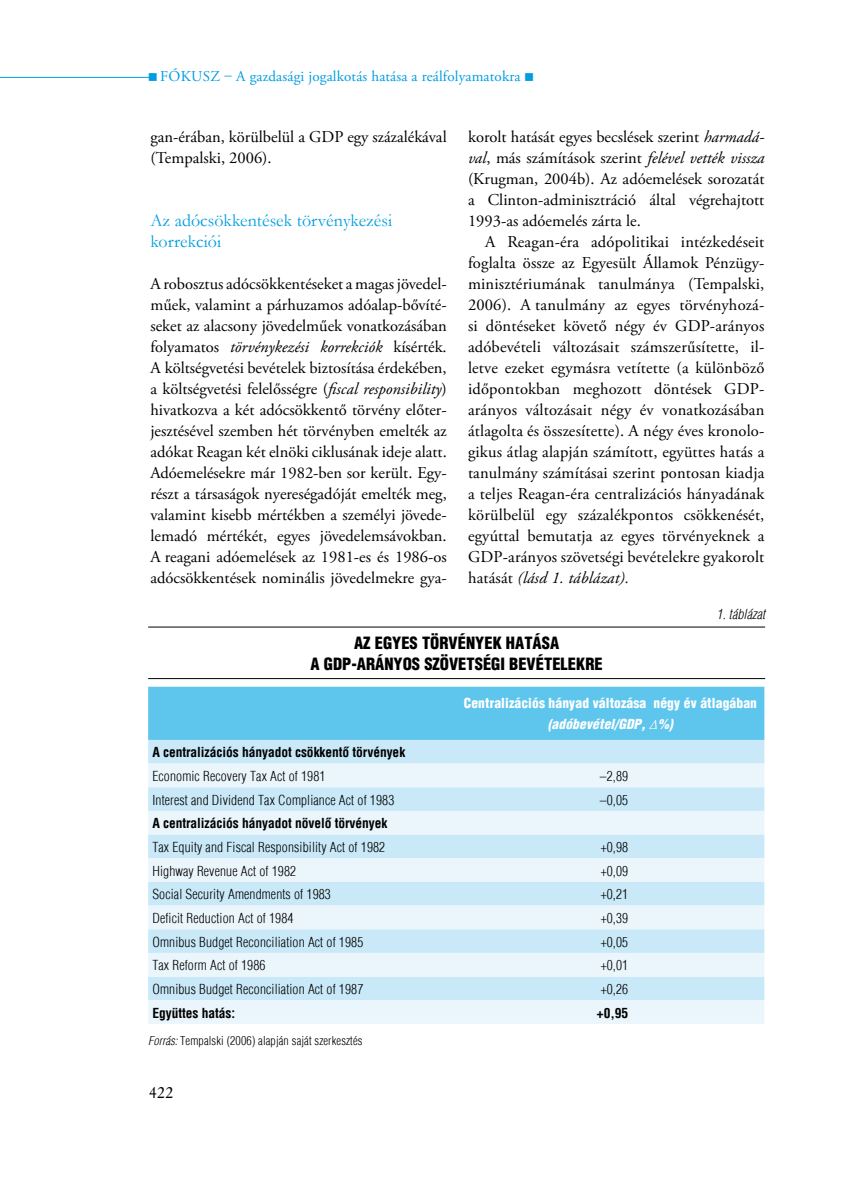
<style>
.page{position:relative;width:851px;height:1191px;background:#fff}
.page>*{position:absolute;margin:0;border:0;box-sizing:border-box;transform-origin:0 0}
.t1{font:18px/21px "Garamond";color:#009ee0}
.t2{font:16.5px/21px "Adobe Garamond Pro";color:#000;text-align:justify}
.t3{font:900 condensed 16.5px/21px "H Helvetica";color:#000;text-align:center}
.t4{font:16.5px "Original Garamond HU Normal";color:#000}
.t5{font:15px "Adobe Garamond Pro";letter-spacing:.015em;color:#009ee0}
.t6{font:300 condensed 13.5px "H Helvetica";letter-spacing:.01em;color:#000}
.t7{font:700 condensed 13.5px "H Helvetica";letter-spacing:-.005em;color:#000}
.t8{font:900 condensed 13.5px/21px "H Helvetica";letter-spacing:.01em;color:#fff;text-align:center}
.t9{font:italic 300 condensed 13.5px "H Helvetica";letter-spacing:.01em;color:#000}
.t10{font:300 condensed 12px "H Helvetica";letter-spacing:.01em;color:#000}
.s1{font-style:italic}
.s2{font-family:"Adobe Garamond Pro";font-weight:400;font-style:italic;font-stretch:normal}
</style>
<div class="page">
<hr style="left:0;top:77px;width:149px;height:1px;background:#009ee0">
<hr style="left:148px;top:626px;width:617px;height:1px;background:#000">
<hr style="left:148px;top:678px;width:617px;height:1px;background:#000">
<div style="left:148px;top:686px;width:616px;height:54px;background:#5ec5ed"></div>
<div style="left:148px;top:740px;width:616px;height:23px;background:#c9e9f8"></div>
<svg style="left:148px;top:763px;width:616px;height:261px;fill:#ebf6fc"></svg>
<p class="t5" style="left:148px;top:67px;width:388px">■ fókusz – A gazdasági jogalkotás hatása a reálfolyamatokra ■</p>
<p class="t2" style="left:150px;top:126px;width:298px">gan-érában, körülbelül a GDP egy százalékával (Tempalski, 2006).</p>
<p class="t2" style="left:468px;top:126px;width:298px">korolt hatását egyes becslések szerint <span class="s1">harmadá&shy;val</span>, más számítások szerint <span class="s1">felével vették vissza </span>(Krugman, 2004b). Az adóemelések sorozatát a Clinton-adminisztráció által végrehajtott 1993-as adóemelés zárta le.</p>
<p class="t2" style="left:468px;top:232px;width:298px;text-indent:17px">A Reagan-éra adópolitikai intézkedéseit foglalta össze az Egyesült Államok Pénzügy&shy;minisztériumának tanulmánya (Tempalski, 2006). A tanulmány az egyes törvényhozá&shy;si döntéseket követő négy év GDP-arányos adóbevételi változásait számszerűsítette, il&shy;letve ezeket egymásra vetítette (a különböző időpontokban meghozott döntések GDP&shy;arányos változásait négy év vonatkozásában átlagolta és összesítette). A négy éves kronolo&shy;gikus átlag alapján számított, együttes hatás a tanulmány számításai szerint pontosan kiadja a teljes Reagan-éra centralizációs hányadának körülbelül egy százalékpontos csökkenését, egyúttal bemutatja az egyes törvényeknek a GDP-arányos szövetségi bevételekre gyakorolt hatását <span class="s1">(lásd 1. táblázat).</span></p>
<p class="t9" style="left:716px;top:606px;width:50px">1. táblázat</p>
<p class="t3" style="left:310px;top:632px;width:294px">AZ EGYES TÖRVÉNYEK HATÁSA<br>A GDP-ARÁNYOS SZÖVETSÉGI BEVÉTELEKRE</p>
<p class="t8" style="left:463px;top:692px;width:295px">CENTRALIZÁCIÓS HÁNYAD VÁLTOZÁSA NÉGY ÉV ÁTLAGÁBAN <span class="s1">(adóbevétel/GDP,</span> <span class="s2">∆</span><span class="s1">%)</span></p>
<p class="t7" style="left:152px;top:744px;width:254px">A centralizációs hányadot csökkentő törvények</p>
<p class="t6" style="left:152px;top:768px;width:175px">Economic Recovery Tax Act of 1981</p>
<p class="t6" style="left:600px;top:768px;width:30px">–2,89</p>
<p class="t6" style="left:152px;top:792px;width:243px">I nterest and Dividend Tax Compliance Act of 1983</p>
<p class="t6" style="left:600px;top:792px;width:30px">–0,05</p>
<p class="t7" style="left:152px;top:815px;width:236px">A centralizációs hányadot növelő törvények</p>
<p class="t6" style="left:152px;top:839px;width:234px">Tax Equity and Fiscal Responsibility Act of 1982</p>
<p class="t6" style="left:600px;top:839px;width:29px">+0,98</p>
<p class="t6" style="left:152px;top:862px;width:145px">Highway Revenue Act of 1982</p>
<p class="t6" style="left:600px;top:862px;width:29px">+0,09</p>
<p class="t6" style="left:152px;top:886px;width:180px">Social Security Amendments of 1983</p>
<p class="t6" style="left:600px;top:886px;width:29px">+0,21</p>
<p class="t6" style="left:152px;top:910px;width:142px">Deficit Reduction Act of 1984</p>
<p class="t6" style="left:600px;top:910px;width:29px">+0,39</p>
<p class="t6" style="left:152px;top:933px;width:212px">Omnibus Budget Reconciliation Act of 1985</p>
<p class="t6" style="left:600px;top:933px;width:29px">+0,05</p>
<p class="t6" style="left:152px;top:957px;width:115px">Tax Reform Act of 1986</p>
<p class="t6" style="left:600px;top:957px;width:29px">+0,01</p>
<p class="t6" style="left:152px;top:981px;width:212px">Omnibus Budget Reconciliation Act of 1987</p>
<p class="t6" style="left:600px;top:981px;width:29px">+0,26</p>
<p class="t7" style="left:152px;top:1004px;width:84px">Együttes hatás:</p>
<p class="t7" style="left:597px;top:1004px;width:33px">+0,95</p>
<p class="t10" style="left:148px;top:1033px;width:216px"><span class="s1">Forrás:</span> Tempalski (2006) alapján saját szerkesztés</p>
<p class="t1" style="left:150px;top:209px;width:243px">Az adócsökkentések törvénykezési korrekciói</p>
<p class="t2" style="left:150px;top:273px;width:298px">A robosztus adócsökkentéseket a magas jövedel&shy;műek, valamint a párhuzamos adóalap-bővíté&shy;seket az alacsony jövedelműek vonatkozásában folyamatos <span class="s1">törvénykezési korrekciók</span> kísérték.<br>A költségvetési bevételek biztosítása érdekében, a költségvetési felelősségre (<span class="s1">fiscal responsibility</span>) hivatkozva a két adócsökkentő törvény előter&shy;jesztésével szemben hét törvényben emelték az adókat Reagan két elnöki ciklusának ideje alatt.<br>Adóemelésekre már 1982-ben sor került. Egy&shy;részt a társaságok nyereségadóját emelték meg, valamint kisebb mértékben a személyi jövede&shy;lemadó mértékét, egyes jövedelemsávokban.<br>A reagani adóemelések az 1981-es és 1986-os adócsökkentések nominális jövedelmekre gya-</p>
<p class="t4" style="left:149px;top:1081px;width:26px">422</p>
</div>
